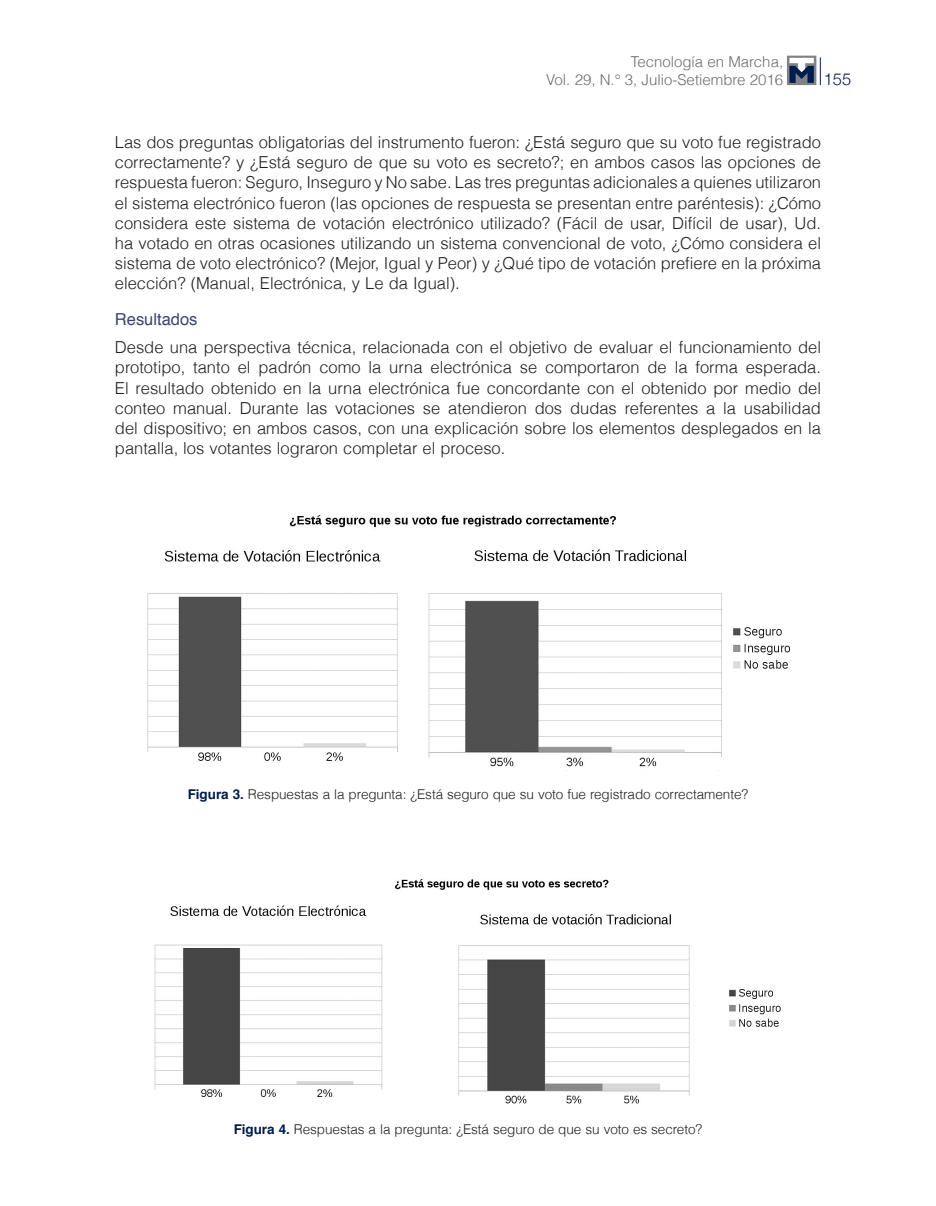
<style>
.page{position:relative;width:936px;height:1206px;background:#fff}
.page>*{position:absolute;margin:0;border:0;box-sizing:border-box;transform-origin:0 0}
._6texto{font:300 16.5px/20.2px "Helvetica";color:#231f20;text-align:justify}
._8subtitulo2{font:16.5px "Helvetica";color:#3a436f}
.t1{font:300 16.5px "Helvetica Neue";color:#001c4e}
.t2{font:300 15px/18px "Helvetica";color:#6c6d70;text-align:right}
._9tituloscuadros{font:300 13.5px "Helvetica";letter-spacing:-.005em;color:#231f20}
.s1{font-weight:700;color:#001c4e}
</style>
<div class="page">
<svg style="left:819px;top:57px;width:1px;height:28px"></svg>
<svg style="left:786px;top:56px;width:30px;height:29px"></svg>
<svg style="left:789px;top:58px;width:24px;height:25px"></svg>
<img style="left:147px;top:515px;width:643px;height:252px">
<img style="left:154px;top:879px;width:627px;height:225px">
<p class="t2" style="left:546px;top:53px;width:238px">Tecnología en Marcha,<br>Vol. 29, N.° 3, Julio-Setiembre 2016</p>
<p class="t1" style="left:823px;top:69px;width:29px">155</p>
<p class="_6texto" style="left:115px;top:132px;width:707px">Las dos preguntas obligatorias del instrumento fueron: ¿Está seguro que su voto fue registrado correctamente? y ¿Está seguro de que su voto es secreto?; en ambos casos las opciones de respuesta fueron: Seguro, Inseguro y No sabe. Las tres preguntas adicionales a quienes utilizaron el sistema electrónico fueron (las opciones de respuesta se presentan entre paréntesis): ¿Cómo considera este sistema de votación electrónico utilizado? (Fácil de usar, Difícil de usar), Ud. ha votado en otras ocasiones utilizando un sistema convencional de voto, ¿Cómo considera el sistema de voto electrónico? (Mejor, Igual y Peor) y ¿Qué tipo de votación prefiere en la próxima elección? (Manual, Electrónica, y Le da Igual).</p>
<p class="_8subtitulo2" style="left:115px;top:306px;width:84px">Resultados</p>
<p class="_6texto" style="left:115px;top:337px;width:707px">Desde una perspectiva técnica, relacionada con el objetivo de evaluar el funcionamiento del prototipo, tanto el padrón como la urna electrónica se comportaron de la forma esperada.<br>El resultado obtenido en la urna electrónica fue concordante con el obtenido por medio del conteo manual. Durante las votaciones se atendieron dos dudas referentes a la usabilidad del dispositivo; en ambos casos, con una explicación sobre los elementos desplegados en la pantalla, los votantes lograron completar el proceso.</p>
<p class="_9tituloscuadros" style="left:188px;top:785px;width:561px"><span class="s1">Figura 3.</span> Respuestas a la pregunta: ¿Está seguro que su voto fue registrado correctamente?</p>
<p class="_9tituloscuadros" style="left:233px;top:1120px;width:470px"><span class="s1">Figura 4.</span> Respuestas a la pregunta: ¿Está seguro de que su voto es secreto?</p>
</div>
